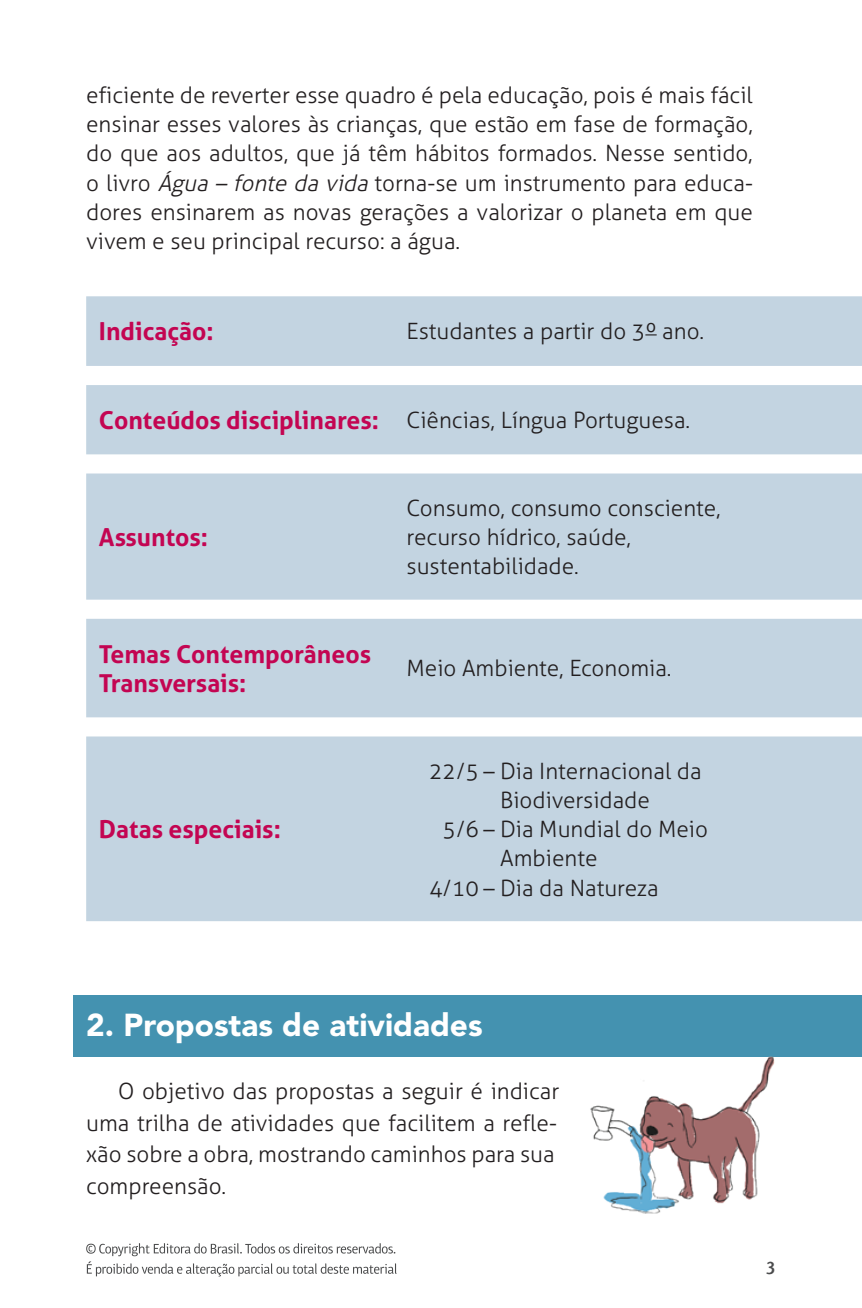
<style>
.page{position:relative;width:862px;height:1308px;background:#fff}
.page>*{position:absolute;margin:0;border:0;box-sizing:border-box;transform-origin:0 0}
.t1{font:900 31.5px "Avenir LT Std";color:#fff}
.t2{font:700 24.75px/29.2px "Aller";color:#c30552}
.t3{font:300 22.5px/29.2px "Aller";color:#231f20}
.t4{font:500 18px "Highlander Std";color:#4b4c4d}
.s1{font-style:italic}
.s2{font-weight:700;font-size:24.75px;color:#c30552}
</style>
<div class="page">
<svg style="left:86px;top:1243px;width:310px;height:33px"></svg>
<div style="left:73px;top:995px;width:788px;height:61px;background:#4492b0"></div>
<svg style="left:86px;top:296px;width:775px;height:625px;background:#cad9e4"></svg>
<img style="left:575px;top:1056px;width:232px;height:158px">
<p class="t3" style="left:86px;top:80px;width:668px;text-align:justify">eficiente de reverter esse quadro é pela educação, pois é mais fácil ensinar esses valores às crianças, que estão em fase de formação, do que aos adultos, que já têm hábitos formados. Nesse sentido, o livro <span class="s1">Água – fonte da vida</span> torna-se um instrumento para educa&shy;dores ensinarem as novas gerações a valorizar o planeta em que vivem e seu principal recurso: a água.</p>
<p class="t2" style="left:99px;top:317px;width:116px">Indicação:</p>
<p class="t3" style="left:406px;top:317px;width:299px">Estudantes a partir do 3º ano.</p>
<p class="t3" style="left:99px;top:405px;width:592px"><span class="s2">Conteúdos disciplinares:</span> Ciências, Língua Portuguesa.</p>
<p class="t2" style="left:99px;top:522px;width:111px">Assuntos:</p>
<p class="t2" style="left:99px;top:639px;width:273px">Temas Contemporâneos<br>Transversais:</p>
<p class="t2" style="left:99px;top:814px;width:183px">Datas especiais:</p>
<p class="t3" style="left:406px;top:493px;width:315px">Consumo, consumo consciente, recurso hídrico, saúde, sustentabilidade.</p>
<p class="t3" style="left:406px;top:654px;width:266px">Meio Ambiente, Economia.</p>
<p class="t3" style="left:429px;top:756px;width:274px">22/5 – Dia Internacional da</p>
<p class="t3" style="left:500px;top:785px;width:151px">Biodiversidade</p>
<p class="t3" style="left:442px;top:814px;width:267px">5/6 – Dia Mundial do Meio</p>
<p class="t3" style="left:500px;top:843px;width:99px">Ambiente</p>
<p class="t3" style="left:429px;top:873px;width:231px">4/10 – Dia da Natureza</p>
<h1 class="t1" style="left:86px;top:1006px;width:398px">2. Propostas de atividades</h1>
<p class="t3" style="left:86px;top:1075px;width:474px;line-height:31.5px;text-indent:32px">O objetivo das propostas a seguir é indicar uma trilha de atividades que facilitem a refle&shy;xão sobre a obra, mostrando caminhos para sua compreensão.</p>
<p class="t4" style="left:765px;top:1257px;width:11px">3</p>
</div>
